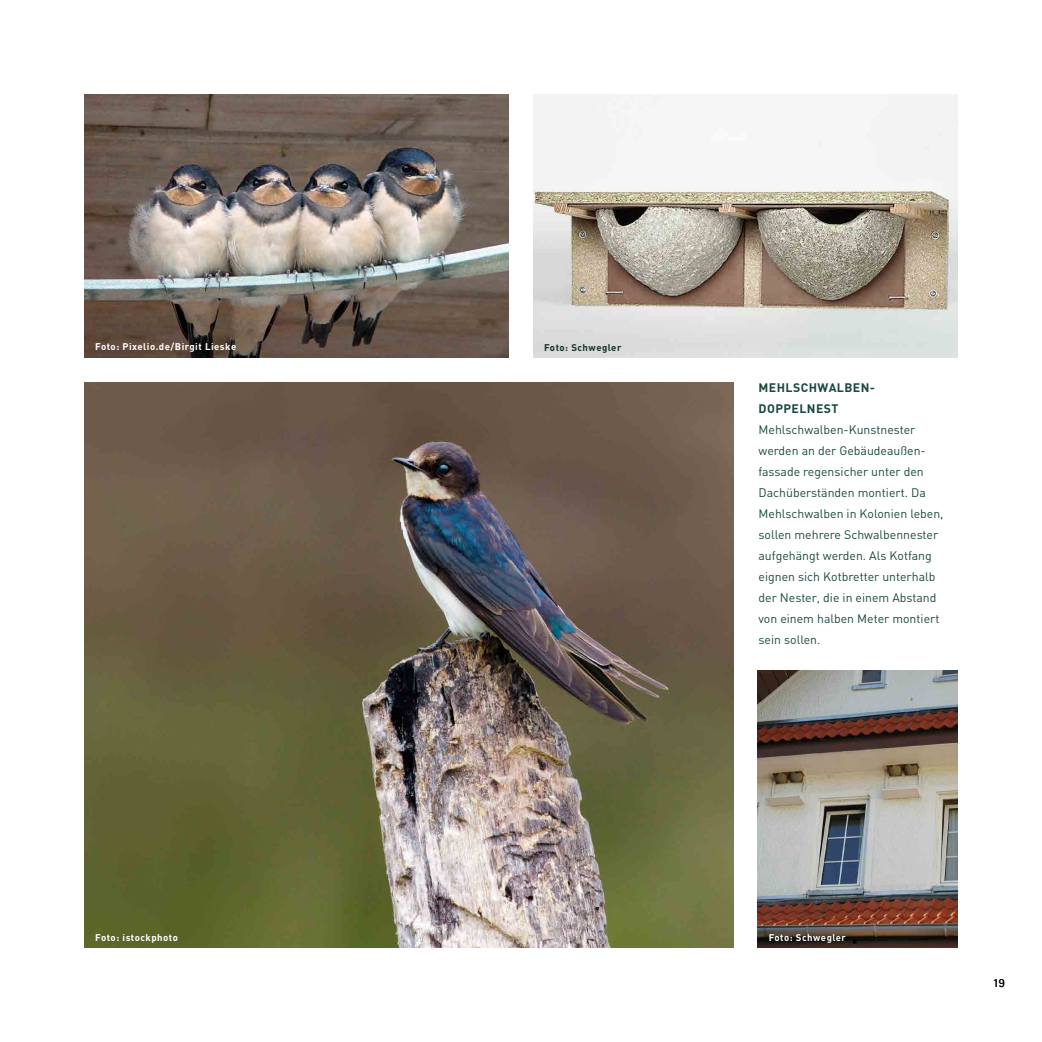
<style>
.page{position:relative;width:1042px;height:1042px;background:#fff}
.page>*{position:absolute;margin:0;border:0;box-sizing:border-box;transform-origin:0 0}
.t1{font:12.25px/21px "DIN";color:#1b493f}
.t2{font:700 12.25px/21px "DIN";letter-spacing:.035em;color:#1b493f}
.t3{font:12.25px "AT Rotis Sans Serif";color:#000}
.t4{font:700 9.62px "DIN";letter-spacing:.05em;color:#fff}
.t5{font:700 9.62px "DIN";letter-spacing:.05em;color:#15312c}
</style>
<div class="page">
<img style="left:758px;top:671px;width:199px;height:276px">
<img style="left:533px;top:94px;width:424px;height:263px">
<img style="left:84px;top:382px;width:649px;height:565px">
<img style="left:84px;top:94px;width:424px;height:263px">
<p class="t4" style="left:95px;top:340px;width:143px">Foto: Pixelio.de/Birgit Lieske</p>
<p class="t4" style="left:95px;top:931px;width:84px">Foto: istockphoto</p>
<p class="t5" style="left:544px;top:341px;width:79px">Foto: Schwegler</p>
<p class="t2" style="left:758px;top:376px;width:118px">MEHLSCHWALBEN-<br>DOPPELNEST</p>
<p class="t1" style="left:758px;top:418px;width:186px">Mehlschwalben-Kunstnester werden an der Gebäudeaußen&shy;fassade regensicher unter den<br>Dachüberständen montiert. Da<br>Mehlschwalben in Kolonien leben, sollen mehrere Schwalbennester aufgehängt werden. Als Kotfang eignen sich Kotbretter unterhalb der Nester, die in einem Abstand von einem halben Meter montiert sein sollen.</p>
<p class="t4" style="left:769px;top:931px;width:79px">Foto: Schwegler</p>
<p class="t3" style="left:993px;top:976px;width:14px">19</p>
</div>
